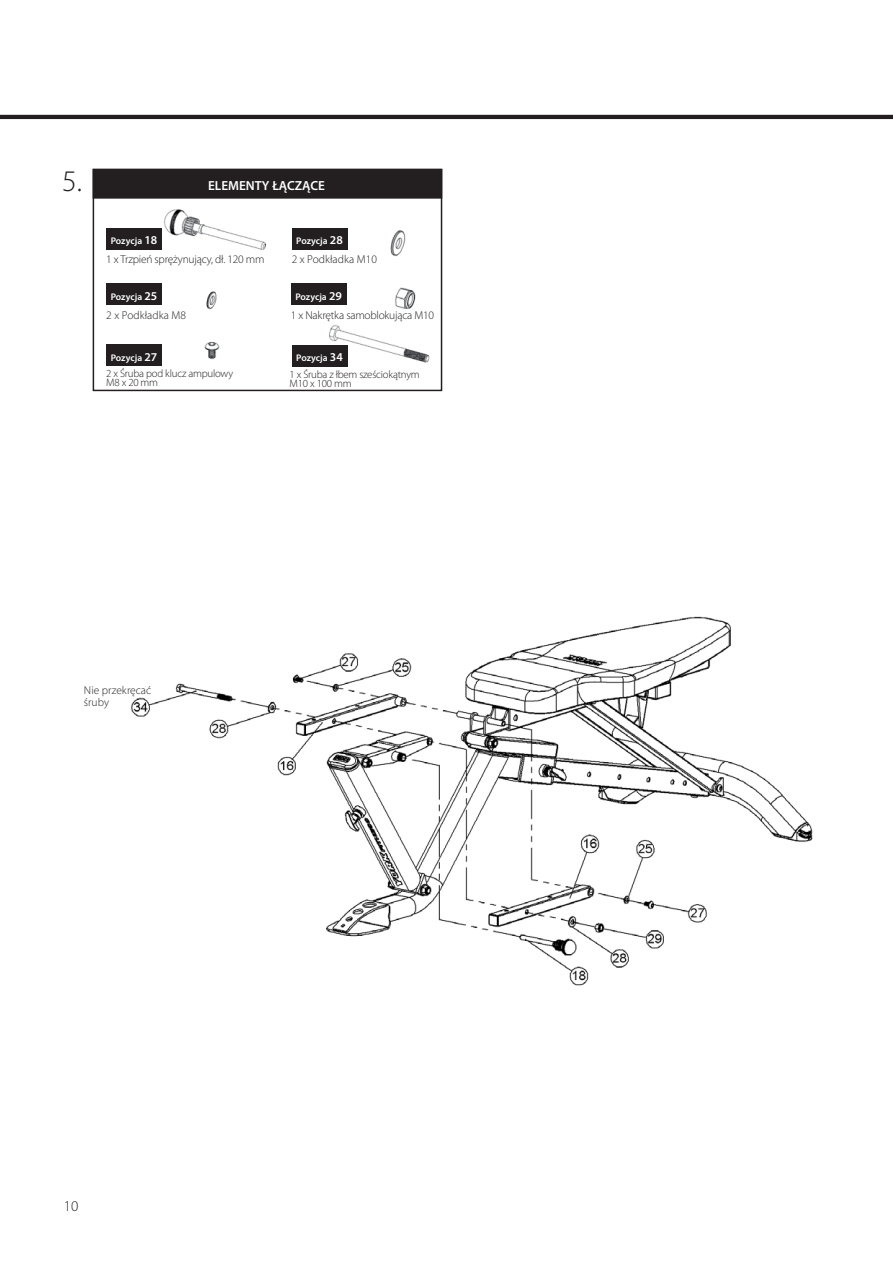
<style>
.page{position:relative;width:893px;height:1263px;background:#fff}
.page>*{position:absolute;margin:0;border:0;box-sizing:border-box;transform-origin:0 0}
.t1{font:300 30px "Myriad Pro";color:#231f20}
.t2{font:600 16.5px "Myriad Pro";color:#fff}
.t3{font:300 15px "Myriad Pro";color:#231f20}
.t4{font:600 13.2px "Myriad Pro";color:#fff}
.t5{font:300 11.55px/12px "Myriad Pro";letter-spacing:-.015em;color:#231f20}
.t6{font:300 10.8px/9px "Myriad Pro";letter-spacing:-.02em;color:#231f20}
.t7{font:600 9.6px "Myriad Pro";letter-spacing:-.005em;color:#fff}
.s1{font-size:12px}
</style>
<div class="page">
<svg style="left:0;top:114px;width:893px;height:6px"></svg>
<div style="left:93px;top:169px;width:349px;height:222px;border:2px solid #231f20"></div>
<div style="left:93px;top:169px;width:349px;height:30px;border:2px solid #231f20"></div>
<img style="left:329px;top:325px;width:101px;height:38px">
<img style="left:163px;top:209px;width:102px;height:41px">
<img style="left:206px;top:291px;width:11px;height:19px">
<img style="left:205px;top:342px;width:14px;height:17px">
<img style="left:390px;top:230px;width:16px;height:27px">
<img style="left:395px;top:288px;width:21px;height:20px">
<img style="left:131px;top:616px;width:682px;height:370px">
<div style="left:106px;top:228px;width:56px;height:21px;background:#231f20"></div>
<div style="left:292px;top:228px;width:55px;height:21px;background:#231f20"></div>
<div style="left:106px;top:283px;width:56px;height:22px;background:#231f20"></div>
<div style="left:291px;top:283px;width:55px;height:22px;background:#231f20"></div>
<div style="left:106px;top:344px;width:56px;height:22px;background:#231f20"></div>
<div style="left:292px;top:345px;width:55px;height:21px;background:#231f20"></div>
<div style="left:99px;top:171px;width:335px;height:26px;background:#231f20"></div>
<h1 class="t1" style="left:62px;top:170px;width:21px">5.</h1>
<h2 class="t2" style="left:237px;top:178px;width:63px">FIXINGS:</h2>
<p class="t4" style="left:208px;top:181px;width:118px">ELEMENTY ŁĄCZĄCE</p>
<p class="t7" style="left:111px;top:238px;width:48px">Pozycja <span class="s1">18</span></p>
<p class="t5" style="left:106px;top:255px;width:160px">1 x Trzpień sprężynujący, dł. 120 mm</p>
<p class="t7" style="left:296px;top:238px;width:48px">Pozycja <span class="s1">28</span></p>
<p class="t5" style="left:292px;top:255px;width:87px">2 x Podkładka M10</p>
<p class="t7" style="left:111px;top:293px;width:48px">Pozycja <span class="s1">25</span></p>
<p class="t5" style="left:106px;top:310px;width:81px">2 x Podkładka M8</p>
<p class="t7" style="left:295px;top:293px;width:48px">Pozycja <span class="s1">29</span></p>
<p class="t5" style="left:291px;top:310px;width:145px">1 x Nakrętka samoblokująca M10</p>
<p class="t7" style="left:111px;top:354px;width:48px">Pozycja <span class="s1">27</span></p>
<p class="t6" style="left:106px;top:370px;width:128px">2 x Śruba pod klucz ampulowy<br>M8 x 20 mm</p>
<p class="t7" style="left:296px;top:355px;width:48px">Pozycja <span class="s1">34</span></p>
<p class="t6" style="left:290px;top:371px;width:132px">1 x Śruba z łbem sześciokątnym<br>M10 x 100 mm</p>
<p class="t5" style="left:84px;top:685px;width:69px">Nie przekręcać śruby</p>
<p class="t3" style="left:64px;top:1201px;width:16px">10</p>
</div>
